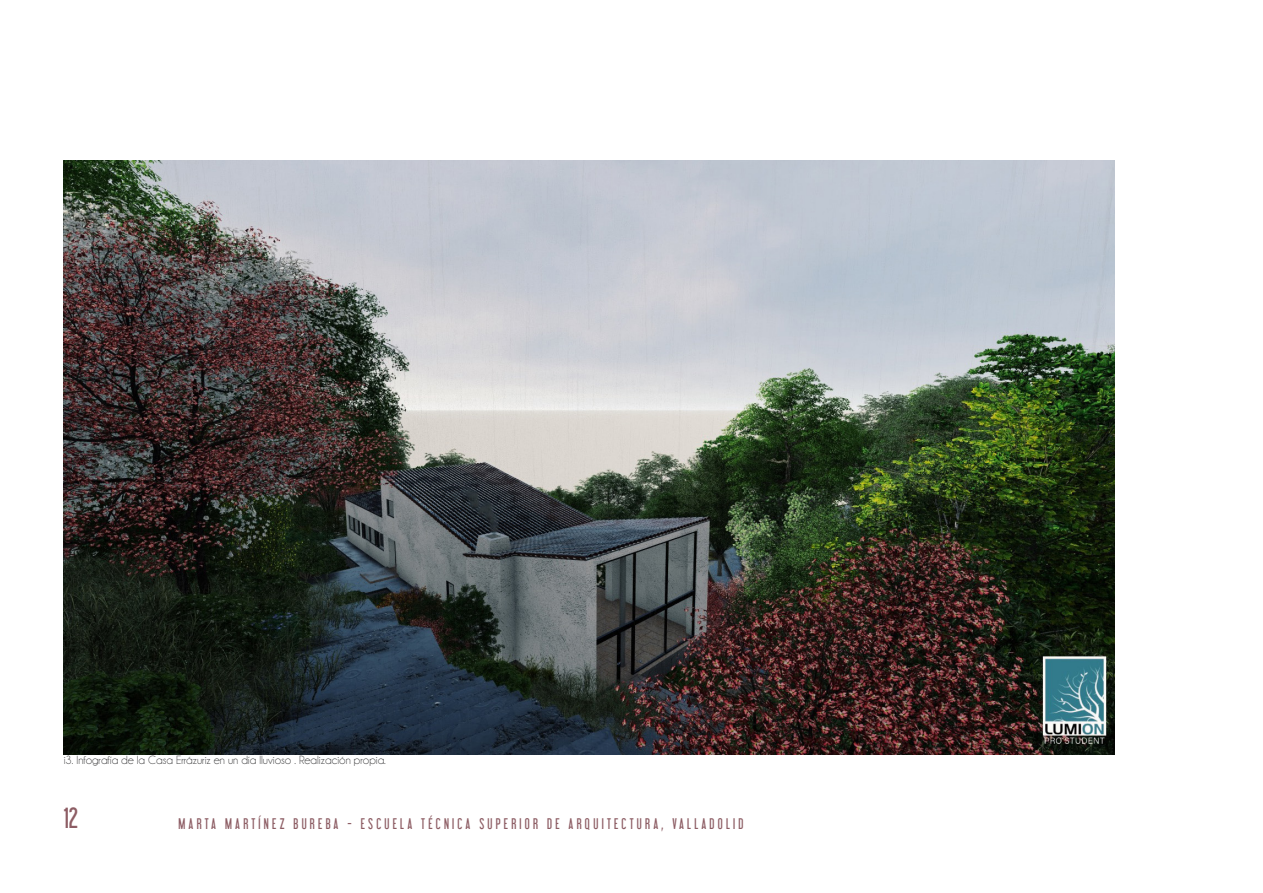
<style>
.page{position:relative;width:1263px;height:893px;background:#fff}
.page>*{position:absolute;margin:0;border:0;box-sizing:border-box;transform-origin:0 0}
.t1{font:25.5px "Libel Suit";color:#8d5d64}
.t2{font:13.5px "Libel Suit";letter-spacing:.24em;color:#8d5d64}
.PIE_DE_PÁGINA{font:12px "Champagne&Limousines";color:#3e3e3f}
</style>
<div class="page">
<img style="left:64px;top:161px;width:1050px;height:594px">
<p class="PIE_DE_PÁGINA" style="left:64px;top:754px;width:323px">i3. Infografía de la Casa Errázuriz en un día lluvioso . Realización propia.</p>
<h1 class="t1" style="left:64px;top:803px;width:16px">12</h1>
<p class="t2" style="left:179px;top:815px;width:566px">MARTA MARTÍNEZ BUREBA - ESCUELA TÉCNICA SUPERIOR DE ARQUITECTURA, VALLADOLID</p>
</div>
